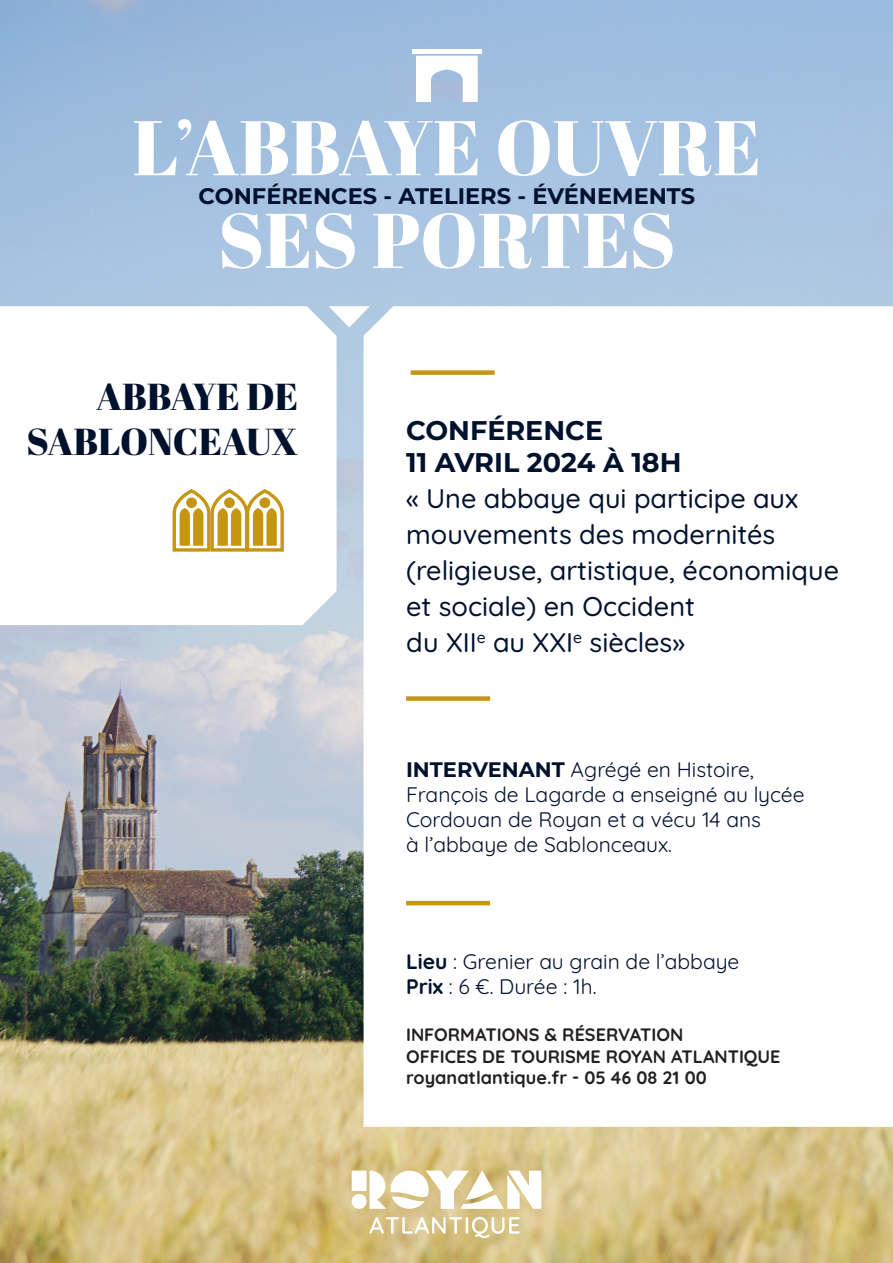
<style>
.page{position:relative;width:893px;height:1263px;background:#fff}
.page>*{position:absolute;margin:0;border:0;box-sizing:border-box;transform-origin:0 0}
.t1{font:77.25px/92.7px "Abril Fatface";color:#fff;text-align:center}
.t2{font:37.5px/45px "Abril Fatface";color:#00112e;text-align:right}
.t3{font:500 27px/36px "Quicksand";color:#00112e}
.t4{font:700 27px/32.4px "Montserrat";color:#00112e}
.t5{font:700 22.5px "Montserrat";color:#00112e}
.t6{font:21px/25.2px "Quicksand";color:#00112e}
.t7{font:700 18px/21.6px "Quicksand";color:#231f20}
.s1{font-family:"Montserrat";font-weight:700}
.s2{font-weight:700}
</style>
<div class="page">
<img style="left:1px;top:1px;width:891px;height:1261px">
<div style="left:352px;top:1194px;width:15px;height:15px;background:#fff;border-radius:50%"></div>
<div style="left:352px;top:1170px;width:15px;height:21px;background:#fff"></div>
<svg style="left:369px;top:1217px;width:151px;height:21px"></svg>
<svg style="left:369px;top:1168px;width:172px;height:42px"></svg>
<svg style="left:364px;top:306px;width:529px;height:821px"></svg>
<div style="left:411px;top:370px;width:84px;height:5px;background:#c59612"></div>
<div style="left:406px;top:696px;width:84px;height:5px;background:#c59612"></div>
<hr style="left:406px;top:901px;width:84px;height:4px;background:#c59612">
<svg style="left:0;top:306px;width:337px;height:319px"></svg>
<svg style="left:173px;top:489px;width:111px;height:63px"></svg>
<div style="left:186px;top:497px;width:11px;height:11px;background:#c59612;border-radius:50%"></div>
<svg style="left:416px;top:56px;width:62px;height:46px"></svg>
<hr style="left:412px;top:49px;width:70px;height:4px;background:#fff">
<svg style="left:328px;top:306px;width:42px;height:21px"></svg>
<h1 class="t1" style="left:133px;top:99px;width:630px">L’ABBAYE OUVRE<br>SES PORTES</h1>
<p class="t5" style="left:199px;top:179px;width:498px">CONFÉRENCES - ATELIERS - ÉVÉNEMENTS</p>
<h2 class="t2" style="left:26px;top:373px;width:273px">ABBAYE DE<br>SABLONCEAUX</h2>
<p class="t4" style="left:406px;top:412px;width:277px">CONFÉRENCE<br>11 AVRIL 2024 À 18H</p>
<p class="t3" style="left:406px;top:478px;width:434px">« Une abbaye qui participe aux mouvements des modernités (religieuse, artistique, économique et sociale) en Occident<br>du XII<sup>e</sup> au XXI<sup>e</sup> siècles»</p>
<p class="t6" style="left:406px;top:754px;width:400px"><span class="s1">INTERVENANT</span> Agrégé en Histoire,<br>François de Lagarde a enseigné au lycée<br>Cordouan de Royan et a vécu 14 ans<br>à l’abbaye de Sablonceaux.</p>
<p class="t6" style="left:406px;top:947px;width:335px"><span class="s2">Lieu</span> : Grenier au grain de l’abbaye<br><span class="s2">Prix</span> : 6 €. Durée : 1h.</p>
<p class="t7" style="left:406px;top:1022px;width:376px">INFORMATIONS &amp; RÉSERVATION<br>OFFICES DE TOURISME ROYAN ATLANTIQUE royanatlantique.fr - 05 46 08 21 00</p>
</div>
